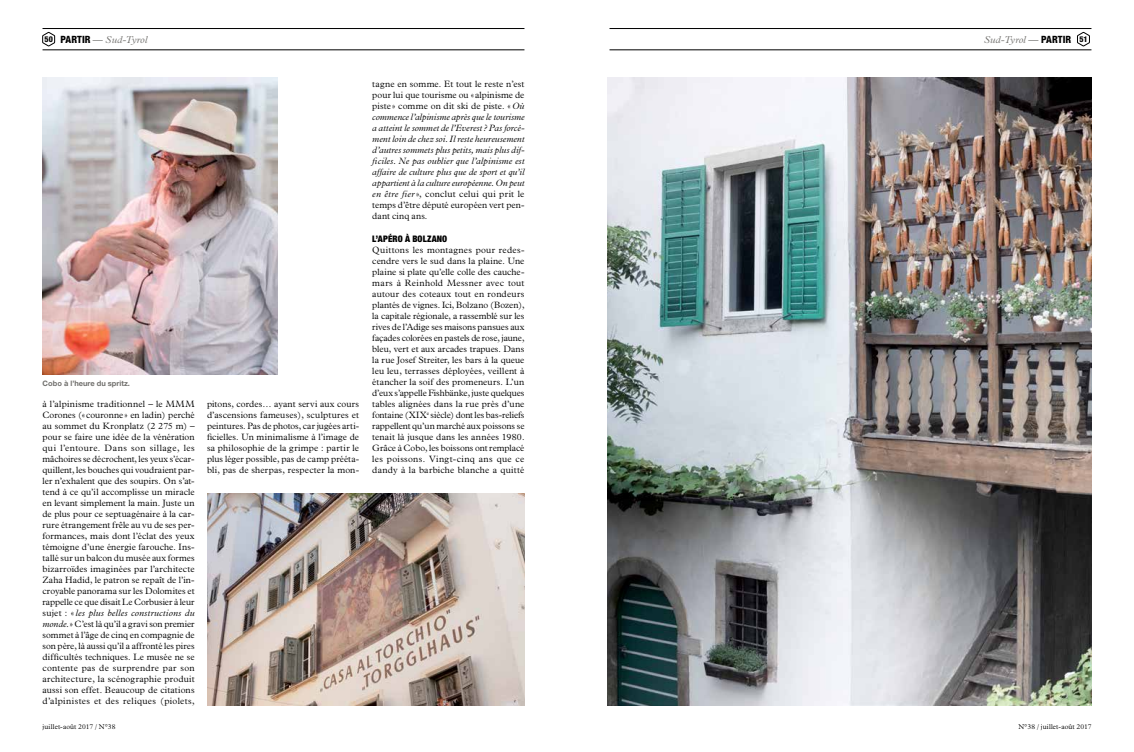
<style>
.page{position:relative;width:1134px;height:752px;background:#fff}
.page>*{position:absolute;margin:0;border:0;box-sizing:border-box;transform-origin:0 0}
.t1{font:italic 300 10px "Plantin";letter-spacing:.005em;color:#706f6c}
.t2{font:300 9.2px/11px "Plantin";letter-spacing:.025em;color:#000;text-align:justify}
.t3{font:italic 300 9.2px/11px "Plantin";color:#000;text-align:justify}
.t4{font:900 condensed 9px "Helvetica Neue";letter-spacing:.015em;color:#000}
.t5{font:800 condensed 8px "Helvetica Neue";color:#000}
.t6{font:700 7.5px "Helvetica Neue";color:#706f6c}
.t7{font:300 7px "Plantin";letter-spacing:.02em;color:#000}
.s1{font-family:"Helvetica Neue";font-weight:800;font-style:normal;font-stretch:condensed;color:#000}
.s2{font-style:italic}
.s3{font-style:normal}
</style>
<div class="page">
<hr style="left:43px;top:50px;width:481px;height:1px;background:#000">
<hr style="left:43px;top:28px;width:481px;height:1px;background:#000">
<hr style="left:609px;top:50px;width:482px;height:1px;background:#000">
<hr style="left:609px;top:28px;width:482px;height:1px;background:#000">
<svg style="left:42px;top:32px;width:13px;height:14px"></svg>
<svg style="left:1077px;top:32px;width:13px;height:14px"></svg>
<img style="left:43px;top:77px;width:235px;height:297px">
<img style="left:207px;top:493px;width:317px;height:211px">
<img style="left:607px;top:77px;width:484px;height:627px">
<p class="t1" style="left:60px;top:34px;width:88px"><span class="s1">PARTI R</span> — Sud-Tyrol</p>
<p class="t1" style="left:984px;top:34px;width:89px">Sud-Tyrol — <span class="s1">PARTI R</span></p>
<p class="t5" style="left:44px;top:34px;width:10px">50</p>
<p class="t5" style="left:1079px;top:34px;width:10px">51</p>
<p class="t6" style="left:43px;top:378px;width:89px">Cobo à l’heure du spritz.</p>
<p class="t2" style="left:43px;top:398px;width:154px">à l’alpinisme traditionnel – le MMM Corones («couronne » en ladin) perché au sommet du Kronplatz (2 275 m) – pour se faire une idée de la vénération qui l’entoure. Dans son sillage, les mâchoires se décrochent, les yeux s’écar&shy;quillent, les bouches qui voudraient par&shy;ler n’exhalent que des soupirs. On s’at&shy;tend à ce qu’il accomplisse un miracle en levant simplement la main. Juste un de plus pour ce septuagénaire à la car&shy;rure étrangement frêle au vu de ses per&shy;formances, mais dont l’éclat des yeux témoigne d’une énergie farouche. Ins&shy;tallé sur un balcon du musée aux formes bizarroïdes imaginées par l’architecte Zaha Hadid, le patron se repaît de l’in&shy;croyable panorama sur les Dolomites et rappelle ce que disait Le Corbusier à leur sujet : «<span class="s2">les plus belles constructions du monde.</span>» C’est là qu’il a gravi son premier sommet à l’âge de cinq en compagnie de son père, là aussi qu’il a affronté les pires difficultés techniques. Le musée ne se contente pas de surprendre par son architecture, la scénographie produit aussi son effet. Beaucoup de citations d’alpinistes et des reliques (piolets,</p>
<p class="t2" style="left:207px;top:398px;width:154px">pitons, cordes… ayant servi aux cours d’ascensions fameuses), sculptures et peintures. Pas de photos, car jugées arti&shy;ficielles. Un minimalisme à l’image de sa philosophie de la grimpe : partir le plus léger possible, pas de camp prééta&shy;bli, pas de sherpas, respecter la mon-</p>
<p class="t3" style="left:372px;top:79px;width:154px"><span class="s3">tagne en somme. Et tout le reste n’est pour lui que tourisme ou «alpinisme de piste » comme on dit ski de piste. «</span>Où commence l’alpinisme après que le tourisme a atteint le sommet de l’Everest? Pas forcé&shy;ment loin de chez soi. Il reste heureusement d’autres sommets plus petits, mais plus dif&shy;ficiles. Ne pas oublier que l’alpinisme est affaire de culture plus que de sport et qu’il appartient à la culture européenne. On peut en être fier<span class="s3">», conclut celui qui prit le temps d’être député européen vert pen&shy;dant cinq ans.</span></p>
<p class="t4" style="left:372px;top:233px;width:76px">L’APÉRO À BOLZANO</p>
<p class="t2" style="left:372px;top:244px;width:154px">Quittons les montagnes pour redes&shy;cendre vers le sud dans la plaine. Une plaine si plate qu’elle colle des cauche&shy;mars à Reinhold Messner avec tout autour des coteaux tout en rondeurs plantés de vignes. Ici, Bolzano (Bozen), la capitale régionale, a rassemblé sur les rives de l’Adige ses maisons pansues aux façades colorées en pastels de rose, jaune, bleu, vert et aux arcades trapues. Dans la rue Josef Streiter, les bars à la queue leu leu, terrasses déployées, veillent à étancher la soif des promeneurs. L’un d’eux s’appelle Fishbänke, juste quelques tables alignées dans la rue près d’une fontaine (XIX<sup>e</sup> siècle) dont les bas-reliefs rappellent qu’un marché aux poissons se tenait là jusque dans les années 1980.<br>Grâce à Cobo, les boissons ont remplacé les poissons. Vingt-cinq ans que ce dandy à la barbiche blanche a quitté</p>
<p class="t7" style="left:43px;top:722px;width:75px">juillet-août 2017 / n°38</p>
<p class="t7" style="left:1018px;top:722px;width:75px">n°38 / juillet-août 2017</p>
</div>
